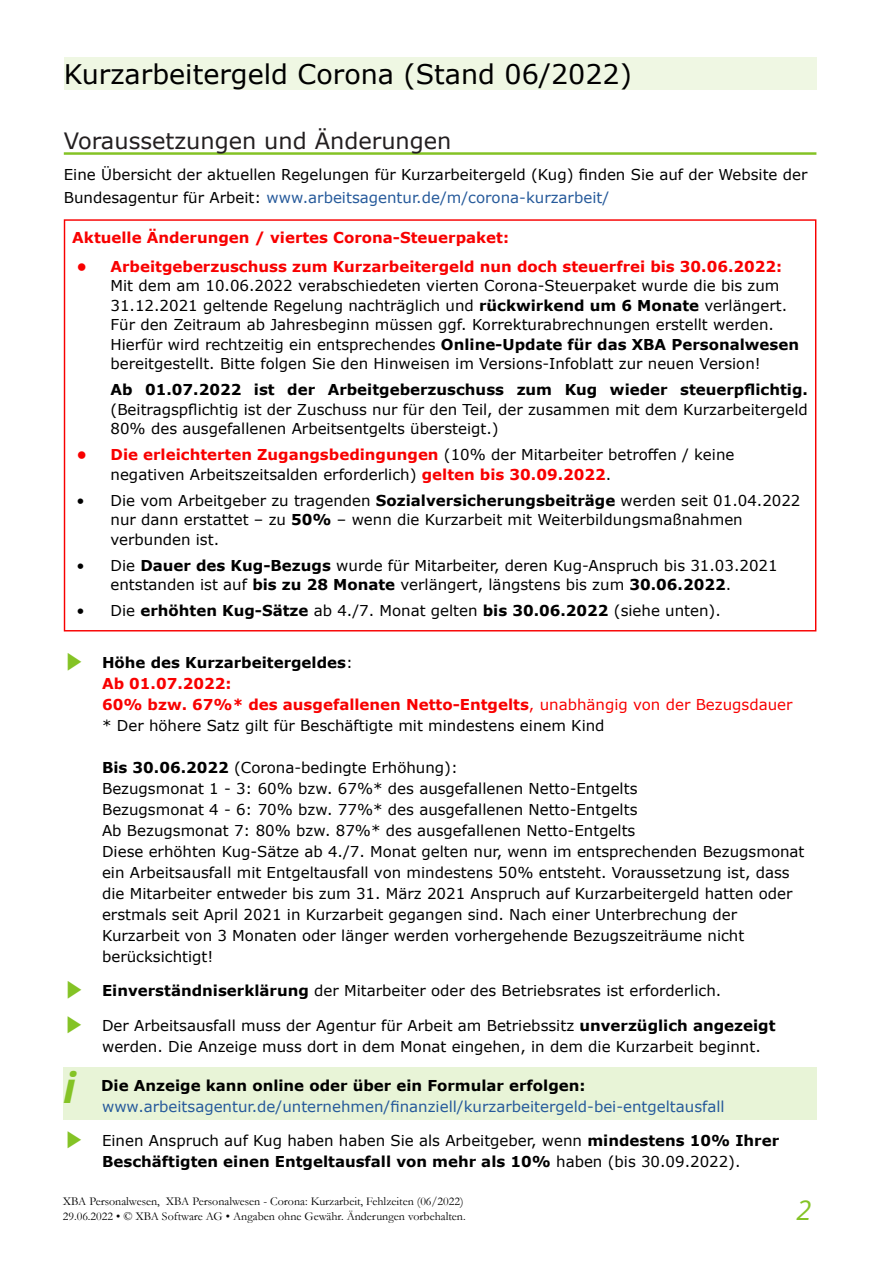
<style>
.page{position:relative;width:893px;height:1263px;background:#fff}
.page>*{position:absolute;margin:0;border:0;box-sizing:border-box;transform-origin:0 0}
.t1{font:italic 700 42.6px "Open Sans";color:#84c325}
.t2{font:27px "Verdana";color:#000}
.t3{font:italic 27px "Open Sans";color:#84c325}
.t4{font:22.5px "Verdana";color:#231f20}
.t5{font:15px/21px "Verdana";color:#000}
.t6{font:700 15px "Verdana";color:#f80000}
.t7{font:700 15px "Verdana";color:#000}
.t8{font:15px "Verdana";color:#265a9b}
.t9{font:12px/15px "Garamond";color:#000}
.s1{color:#265a9b}
.s2{font-weight:700}
.s3{font-weight:700;color:#f80000}
.s4{font-family:"Malgun Gothic";font-weight:700;font-size:21px;color:#84c325}
.s5{color:#f80000}
.s6{font-family:"Malgun Gothic";font-size:21px;color:#84c325}
</style>
<div class="page">
<div style="left:64px;top:57px;width:752px;height:33px;background:#eff7e3"></div>
<hr style="left:64px;top:152px;width:752px;height:3px;background:#84c325">
<div style="left:63px;top:1067px;width:753px;height:52px;background:#e8f4d7"></div>
<svg style="left:64px;top:219px;width:752px;height:412px"></svg>
<h2 class="t2" style="left:64px;top:64px;width:570px">Kurzarbeitergeld Corona (Stand 06/2022)</h2>
<h3 class="t4" style="left:64px;top:132px;width:389px">Voraussetzungen und Änderungen</h3>
<p class="t5" style="left:64px;top:165px;width:745px;line-height:22.5px">Eine Übersicht der aktuellen Regelungen für Kurzarbeitergeld (Kug) finden Sie auf der Website der<br>Bundesagentur für Arbeit: <span class="s1">www.arbeitsagentur.de/m/corona-kurzarbeit/</span></p>
<p class="t6" style="left:72px;top:232px;width:438px">Aktuelle Änderungen / viertes Corona-Steuerpaket:</p>
<p class="t6" style="left:77px;top:260px;width:707px">• Arbeitgeberzuschuss zum Kurzarbeitergeld nun doch steuerfrei bis 30.06.2022:</p>
<p class="t5" style="left:111px;top:278px;width:690px;line-height:19.5px">Mit dem am 10.06.2022 verabschiedeten vierten Corona-Steuerpaket wurde die bis zum 31.12.2021 geltende Regelung nachträglich und <span class="s2">rückwirkend um 6 Monate</span> verlängert.<br>Für den Zeitraum ab Jahresbeginn müssen ggf. Korrekturabrechnungen erstellt werden.<br>Hierfür wird rechtzeitig ein entsprechendes <span class="s2">Online-Update für das XBA Personalwesen </span>bereitgestellt. Bitte folgen Sie den Hinweisen im Versions-Infoblatt zur neuen Version!</p>
<p class="t7" style="left:111px;top:384px;width:699px">Ab 01.07.2022 ist der Arbeitgeberzuschuss zum Kug wieder steuerpflichtig.</p>
<p class="t5" style="left:111px;top:401px;width:699px;line-height:19.5px">(Beitragspflichtig ist der Zuschuss nur für den Teil, der zusammen mit dem Kurzarbeitergeld<br>80% des ausgefallenen Arbeitsentgelts übersteigt.)</p>
<p class="t5" style="left:111px;top:446px;width:625px;line-height:19.5px;text-indent:-34px"><span class="s3">• Die erleichterten Zugangsbedingungen</span> (10% der Mitarbeiter betroffen / keine negativen Arbeitszeitsalden erforderlich) <span class="s3">gelten bis 30.09.2022</span>.</p>
<p class="t5" style="left:111px;top:492px;width:691px;line-height:19.5px;text-indent:-34px">• Die vom Arbeitgeber zu tragenden <span class="s2">Sozialversicherungsbeiträge</span> werden seit 01.04.2022 nur dann erstattet – zu <span class="s2">50%</span> – wenn die Kurzarbeit mit Weiterbildungsmaßnahmen verbunden ist.</p>
<p class="t5" style="left:111px;top:557px;width:669px;line-height:19.5px;text-indent:-34px">• Die <span class="s2">Dauer des Kug-Bezugs</span> wurde für Mitarbeiter, deren Kug-Anspruch bis 31.03.2021 entstanden ist auf <span class="s2">bis zu 28 Monate</span> verlängert, längstens bis zum <span class="s2">30.06.2022</span>.</p>
<p class="t5" style="left:77px;top:601px;width:646px">• Die <span class="s2">erhöhten Kug-Sätze</span> ab 4./7. Monat gelten <span class="s2">bis 30.06.2022</span> (siehe unten).</p>
<p class="t5" style="left:102px;top:653px;width:692px;text-indent:-38px"><span class="s4">▶</span> <span class="s2">Höhe des Kurzarbeitergeldes</span>:<br><span class="s3">Ab 01.07.2022:<br>60% bzw. 67%* des ausgefallenen Netto-Entgelts</span><span class="s5">, unabhängig von der Bezugsdauer </span>* Der höhere Satz gilt für Beschäftigte mit mindestens einem Kind</p>
<p class="t5" style="left:102px;top:758px;width:704px"><span class="s2">Bis 30.06.2022</span> (Corona-bedingte Erhöhung):<br>Bezugsmonat 1 - 3: 60% bzw. 67%* des ausgefallenen Netto-Entgelts<br>Bezugsmonat 4 - 6: 70% bzw. 77%* des ausgefallenen Netto-Entgelts<br>Ab Bezugsmonat 7: 80% bzw. 87%* des ausgefallenen Netto-Entgelts<br>Diese erhöhten Kug-Sätze ab 4./7. Monat gelten nur, wenn im entsprechenden Bezugsmonat ein Arbeitsausfall mit Entgeltausfall von mindestens 50% entsteht. Voraussetzung ist, dass die Mitarbeiter entweder bis zum 31. März 2021 Anspruch auf Kurzarbeitergeld hatten oder erstmals seit April 2021 in Kurzarbeit gegangen sind. Nach einer Unterbrechung der Kurzarbeit von 3 Monaten oder länger werden vorhergehende Bezugszeiträume nicht berücksichtigt!</p>
<p class="t5" style="left:64px;top:982px;width:659px"><span class="s4">▶</span> <span class="s2">Einverständniserklärung</span> der Mitarbeiter oder des Betriebsrates ist erforderlich.</p>
<p class="t5" style="left:102px;top:1016px;width:675px;text-indent:-38px"><span class="s6">▶</span> Der Arbeitsausfall muss der Agentur für Arbeit am Betriebssitz <span class="s2">unverzüglich angezeigt </span>werden. Die Anzeige muss dort in dem Monat eingehen, in dem die Kurzarbeit beginnt.</p>
<h1 class="t1" style="left:63px;top:1057px;width:14px">i</h1>
<p class="t7" style="left:101px;top:1079px;width:486px">Die Anzeige kann online oder über ein Formular erfolgen:</p>
<p class="t8" style="left:102px;top:1100px;width:624px">www.arbeitsagentur.de/unternehmen/finanziell/kurzarbeitergeld-bei-entgeltausfall</p>
<p class="t5" style="left:64px;top:1132px;width:717px;text-align:center"><span class="s6">▶</span> Einen Anspruch auf Kug haben haben Sie als Arbeitgeber, wenn <span class="s2">mindestens 10% Ihrer<br>Beschäftigten einen Entgeltausfall von mehr als 10%</span> haben (bis 30.09.2022).</p>
<p class="t9" style="left:63px;top:1195px;width:404px">XBA Personalwesen, XBA Personalwesen - Corona: Kurzarbeit, Fehlzeiten (06/2022)<br>29.06.2022 • © XBA Software AG • Angaben ohne Gewähr. Änderungen vorbehalten.</p>
<h2 class="t3" style="left:796px;top:1191px;width:16px">2</h2>
</div>
